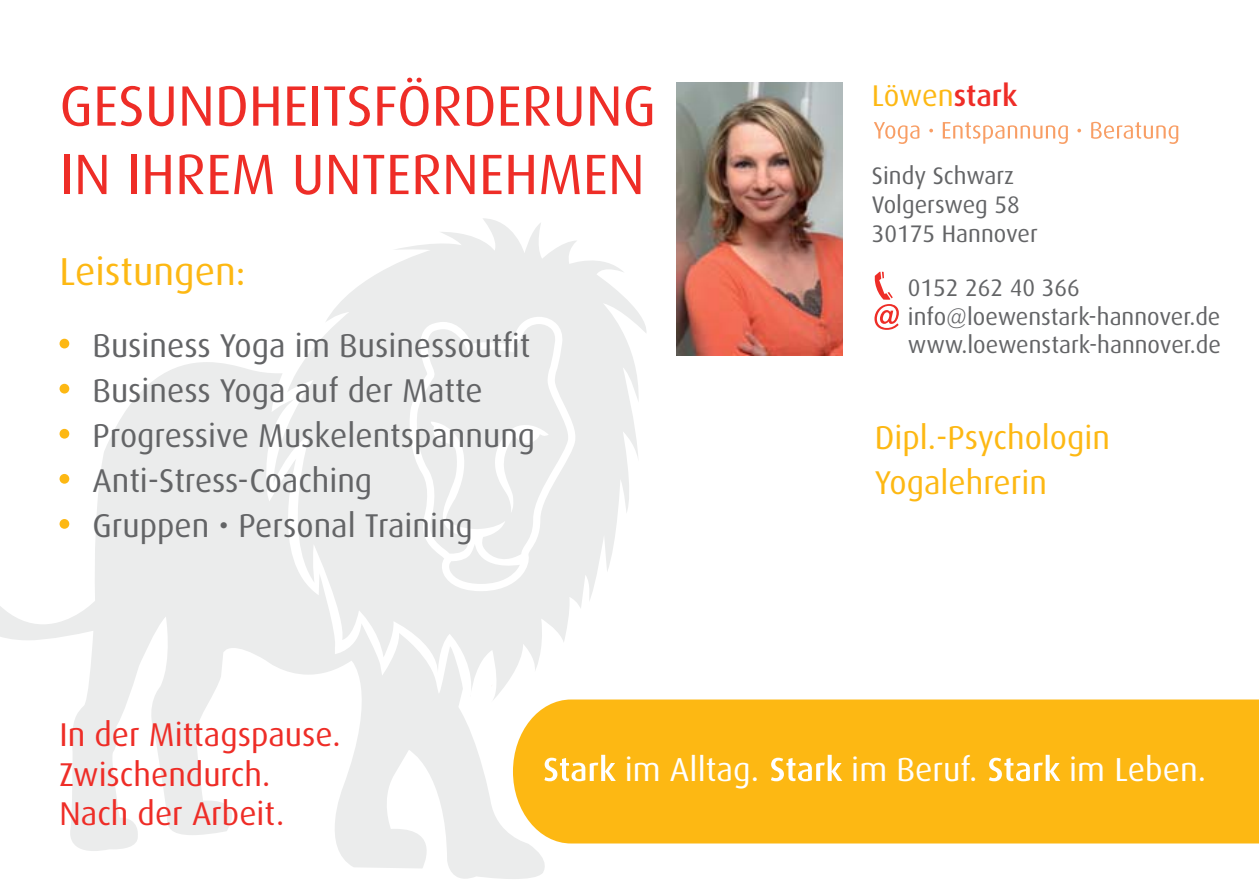
<style>
.page{position:relative;width:1259px;height:893px;background:#fff}
.page>*{position:absolute;margin:0;border:0;box-sizing:border-box;transform-origin:0 0}
.t1{font:57px/68.4px "Dax";color:#ee2d27}
.t2{font:39px "Dax";color:#fdb813}
.t3{font:33.3px "Dax";color:#fff}
.t4{font:33px/45px "Dax";color:#636466}
.t5{font:33px/39.6px "Dax";color:#ee2d27}
.t6{font:33px/45px "Dax";color:#fdb813}
.t7{font:30px "Dax";letter-spacing:-.01em;color:#fdb813}
.t8{font:24px/28.8px "Dax";color:#636466}
.s1{font-weight:500;color:#ee2d27}
</style>
<div class="page">
<svg style="left:0;top:362px;width:545px;height:517px"></svg>
<svg style="left:273px;top:218px;width:374px;height:484px;fill:#ebecec"></svg>
<div style="left:60px;top:339px;width:9px;height:9px;background:#fdb813;border-radius:50%"></div>
<div style="left:60px;top:384px;width:9px;height:10px;background:#fdb813;border-radius:50%"></div>
<div style="left:60px;top:429px;width:9px;height:10px;background:#fdb813;border-radius:50%"></div>
<div style="left:60px;top:474px;width:9px;height:10px;background:#fdb813;border-radius:50%"></div>
<div style="left:60px;top:519px;width:9px;height:10px;background:#fdb813;border-radius:50%"></div>
<div style="left:513px;top:699px;width:746px;height:144px;background:#fdb813"></div>
<svg style="left:544px;top:755px;width:72px;height:26px"></svg>
<svg style="left:771px;top:755px;width:71px;height:26px"></svg>
<svg style="left:989px;top:755px;width:71px;height:26px"></svg>
<svg style="left:874px;top:272px;width:25px;height:58px"></svg>
<svg style="left:874px;top:122px;width:45px;height:22px"></svg>
<svg style="left:942px;top:122px;width:125px;height:22px"></svg>
<svg style="left:1091px;top:122px;width:87px;height:22px"></svg>
<svg style="left:1077px;top:129px;width:4px;height:3px"></svg>
<svg style="left:929px;top:129px;width:4px;height:3px"></svg>
<img style="left:677px;top:83px;width:165px;height:272px">
<h1 class="t1" style="left:60px;top:75px;width:598px">GESUNDHEITSFÖRDERUNG<br>IN IHREM UNTERNEHMEN</h1>
<p class="t2" style="left:60px;top:253px;width:188px">Leistungen:</p>
<p class="t4" style="left:92px;top:325px;width:444px">Business Yoga im Businessoutfit<br>Business Yoga auf der Matte<br>Progressive Muskelentspannung<br>Anti-Stress-Coaching<br>Gruppen • Personal Training</p>
<p class="t7" style="left:872px;top:81px;width:147px">Löwen<span class="s1">stark</span></p>
<p class="t8" style="left:872px;top:163px;width:167px">Sindy Schwarz<br>Volgersweg 58<br>30175 Hannover</p>
<p class="t8" style="left:908px;top:274px;width:314px">0152 262 40 366 info@loewenstark-hannover.de www.loewenstark-hannover.de</p>
<p class="t6" style="left:874px;top:416px;width:237px">Dipl.-Psychologin<br>Yogalehrerin</p>
<p class="t5" style="left:60px;top:717px;width:283px">In der Mittagspause.<br>Zwischendurch.<br>Nach der Arbeit.</p>
<p class="t3" style="left:625px;top:753px;width:136px">im Alltag.</p>
<p class="t3" style="left:851px;top:753px;width:128px">im Beruf.</p>
<p class="t3" style="left:1069px;top:753px;width:138px">im Leben.</p>
</div>
